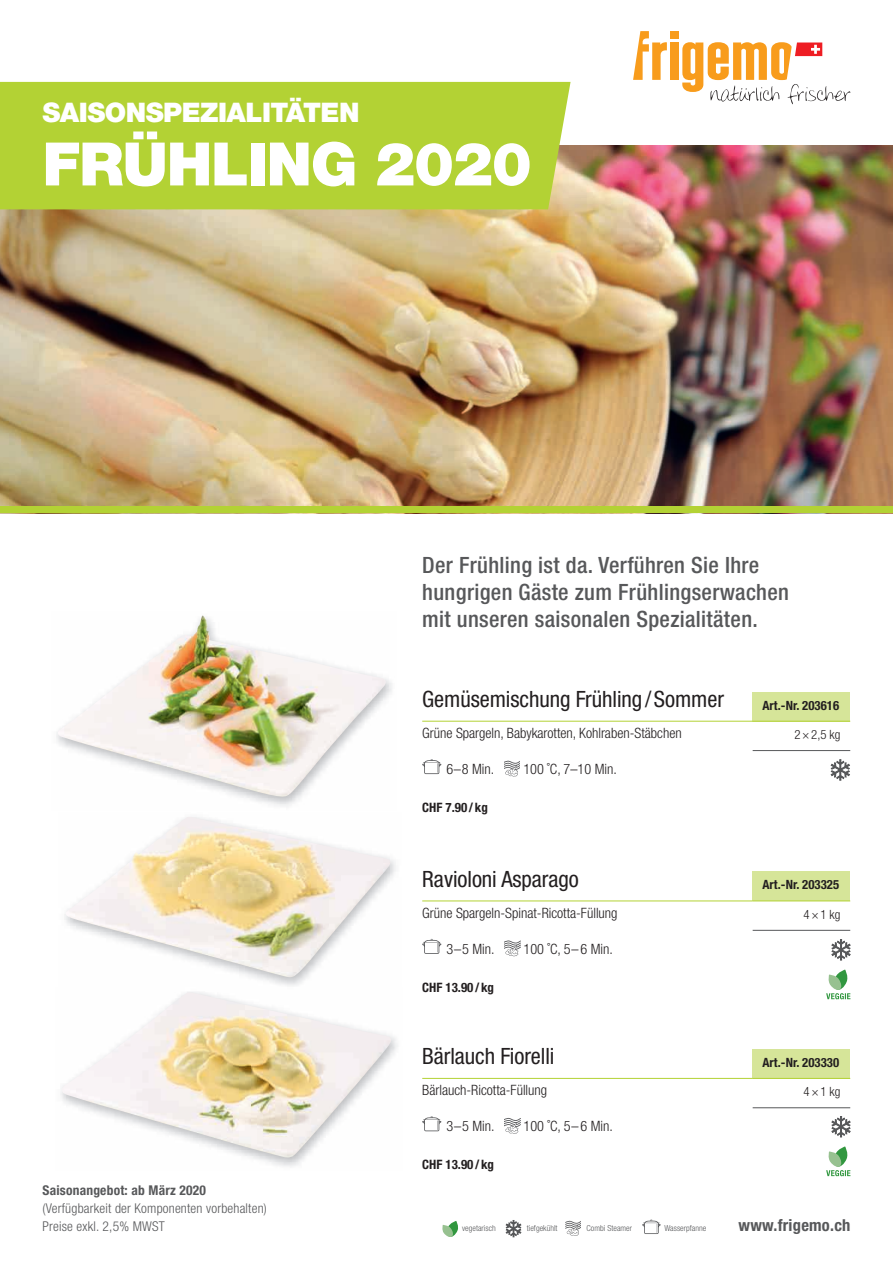
<style>
.page{position:relative;width:893px;height:1263px;background:#fff}
.page>*{position:absolute;margin:0;border:0;box-sizing:border-box;transform-origin:0 0}
.t1{font:900 60px "Helvetica Neue LT Std";letter-spacing:-.02em;color:#fff}
.t2{font:900 27px "Helvetica Neue LT Std";letter-spacing:-.02em;color:#fff}
.t3{font:500 condensed 22.5px/27px "Helvetica Neue LT Std";letter-spacing:.015em;color:#57585a}
.t4{font:condensed 22.5px "Helvetica Neue LT Std";letter-spacing:-.005em;color:#231f20}
.t5{font:700 condensed 16.5px "Helvetica Neue LT Std";letter-spacing:.015em;color:#57585a}
.t6{font:300 condensed 14.25px "Helvetica Neue LT Std";color:#231f20}
.t7{font:300 condensed 13.5px/18px "Helvetica Neue LT Std";letter-spacing:.015em;color:#57585a}
.t8{font:700 condensed 13.5px "Helvetica Neue LT Std";letter-spacing:.015em;color:#57585a}
.t9{font:700 condensed 12.9px "Helvetica Neue LT Std";color:#231f20}
.t10{font:700 condensed 12.75px "Helvetica Neue LT Std";letter-spacing:.005em;color:#231f20}
.t11{font:300 condensed 12.75px "Helvetica Neue LT Std";color:#231f20}
.t12{font:300 condensed 8.25px "Helvetica Neue LT Std";letter-spacing:.005em;color:#57585a}
</style>
<div class="page">
<img style="left:0;top:146px;width:893px;height:361px">
<div style="left:0;top:507px;width:893px;height:6px;background:#b3d234"></div>
<img style="left:250px;top:679px;width:142px;height:127px">
<img style="left:56px;top:615px;width:331px;height:183px">
<img style="left:66px;top:817px;width:324px;height:160px">
<img style="left:62px;top:992px;width:329px;height:166px">
<div style="left:753px;top:692px;width:97px;height:29px;background:#d6e599"></div>
<hr style="left:422px;top:721px;width:331px;height:1px;background:#b3d234">
<hr style="left:753px;top:721px;width:97px;height:1px;background:#b3d234">
<hr style="left:753px;top:750px;width:97px;height:1px;background:#57585a">
<svg style="left:422px;top:759px;width:19px;height:15px"></svg>
<svg style="left:504px;top:761px;width:16px;height:16px"></svg>
<div style="left:753px;top:1049px;width:97px;height:29px;background:#d6e599"></div>
<hr style="left:422px;top:1078px;width:331px;height:1px;background:#b3d234">
<hr style="left:753px;top:1078px;width:97px;height:1px;background:#b3d234">
<hr style="left:753px;top:1107px;width:97px;height:1px;background:#57585a">
<svg style="left:422px;top:1116px;width:19px;height:15px"></svg>
<svg style="left:504px;top:1118px;width:16px;height:16px"></svg>
<div style="left:753px;top:871px;width:97px;height:30px;background:#d6e599"></div>
<hr style="left:422px;top:900px;width:331px;height:1px;background:#b3d234">
<hr style="left:753px;top:900px;width:97px;height:1px;background:#b3d234">
<hr style="left:753px;top:930px;width:97px;height:1px;background:#57585a">
<svg style="left:422px;top:939px;width:19px;height:15px"></svg>
<svg style="left:504px;top:940px;width:16px;height:16px"></svg>
<div style="left:0;top:82px;width:571px;height:127px;background:#b3d234"></div>
<div style="left:670px;top:31px;width:8px;height:7px;background:#f89c1c"></div>
<div style="left:670px;top:42px;width:8px;height:38px;background:#f89c1c"></div>
<svg style="left:633px;top:31px;width:34px;height:49px"></svg>
<svg style="left:682px;top:42px;width:168px;height:62px"></svg>
<svg style="left:826px;top:969px;width:24px;height:30px"></svg>
<svg style="left:826px;top:1146px;width:24px;height:30px"></svg>
<svg style="left:442px;top:1221px;width:16px;height:16px"></svg>
<svg style="left:506px;top:1220px;width:15px;height:17px"></svg>
<svg style="left:566px;top:1221px;width:15px;height:15px"></svg>
<svg style="left:642px;top:1220px;width:19px;height:14px"></svg>
<svg style="left:831px;top:759px;width:19px;height:22px"></svg>
<svg style="left:831px;top:939px;width:20px;height:21px"></svg>
<svg style="left:831px;top:1116px;width:20px;height:21px"></svg>
<h2 class="t2" style="left:43px;top:97px;width:319px">SAISONSPEZIALITÄTEN</h2>
<h1 class="t1" style="left:43px;top:128px;width:491px">FRÜHLING 2020</h1>
<h3 class="t3" style="left:422px;top:551px;width:368px">Der Frühling ist da. Verführen Sie Ihre hungrigen Gäste zum Frühlingserwachen mit unseren saisonalen Spezialitäten.</h3>
<h3 class="t4" style="left:422px;top:686px;width:303px">Gemüsemischung Frühling / Sommer</h3>
<p class="t10" style="left:762px;top:697px;width:78px">Art.-Nr. 203616</p>
<p class="t6" style="left:422px;top:725px;width:261px">Grüne Spargeln, Babykarotten, Kohlraben-Stäbchen</p>
<p class="t6" style="left:446px;top:761px;width:49px">6–8 Min.</p>
<p class="t6" style="left:523px;top:761px;width:95px">100 ˚C, 7–10 Min.</p>
<p class="t9" style="left:422px;top:799px;width:67px">CHF 7.90 / kg</p>
<p class="t11" style="left:794px;top:727px;width:48px">2×2,5 kg</p>
<h3 class="t4" style="left:422px;top:866px;width:158px">Ravioloni Asparago</h3>
<p class="t10" style="left:762px;top:877px;width:78px">Art.-Nr. 203325</p>
<p class="t6" style="left:422px;top:905px;width:197px">Grüne Spargeln-Spinat-Ricotta-Füllung</p>
<p class="t6" style="left:446px;top:941px;width:50px">3–5 Min.</p>
<p class="t6" style="left:524px;top:941px;width:91px">100 ˚C, 5– 6 Min.</p>
<p class="t9" style="left:422px;top:979px;width:73px">CHF 13.90 / kg</p>
<p class="t11" style="left:804px;top:907px;width:38px">4×1 kg</p>
<p class="t8" style="left:43px;top:1182px;width:165px">Saisonangebot: ab März 2020</p>
<p class="t7" style="left:43px;top:1199px;width:226px">(Verfügbarkeit der Komponenten vorbehalten)<br>Preise exkl. 2,5% MWST</p>
<h3 class="t4" style="left:422px;top:1043px;width:134px">Bärlauch Fiorelli</h3>
<p class="t10" style="left:762px;top:1055px;width:78px">Art.-Nr. 203330</p>
<p class="t6" style="left:422px;top:1082px;width:126px">Bärlauch-Ricotta-Füllung</p>
<p class="t6" style="left:446px;top:1118px;width:50px">3–5 Min.</p>
<p class="t6" style="left:524px;top:1118px;width:91px">100 ˚C, 5– 6 Min.</p>
<p class="t9" style="left:422px;top:1157px;width:73px">CHF 13.90 / kg</p>
<p class="t11" style="left:804px;top:1084px;width:38px">4×1 kg</p>
<p class="t12" style="left:462px;top:1223px;width:35px">vegetarisch</p>
<p class="t12" style="left:527px;top:1223px;width:32px">tiefgekühlt</p>
<p class="t12" style="left:587px;top:1223px;width:47px">Combi Steamer</p>
<p class="t12" style="left:664px;top:1223px;width:44px">Wasserpfanne</p>
<p class="t5" style="left:739px;top:1215px;width:113px">www.frigemo.ch</p>
</div>
